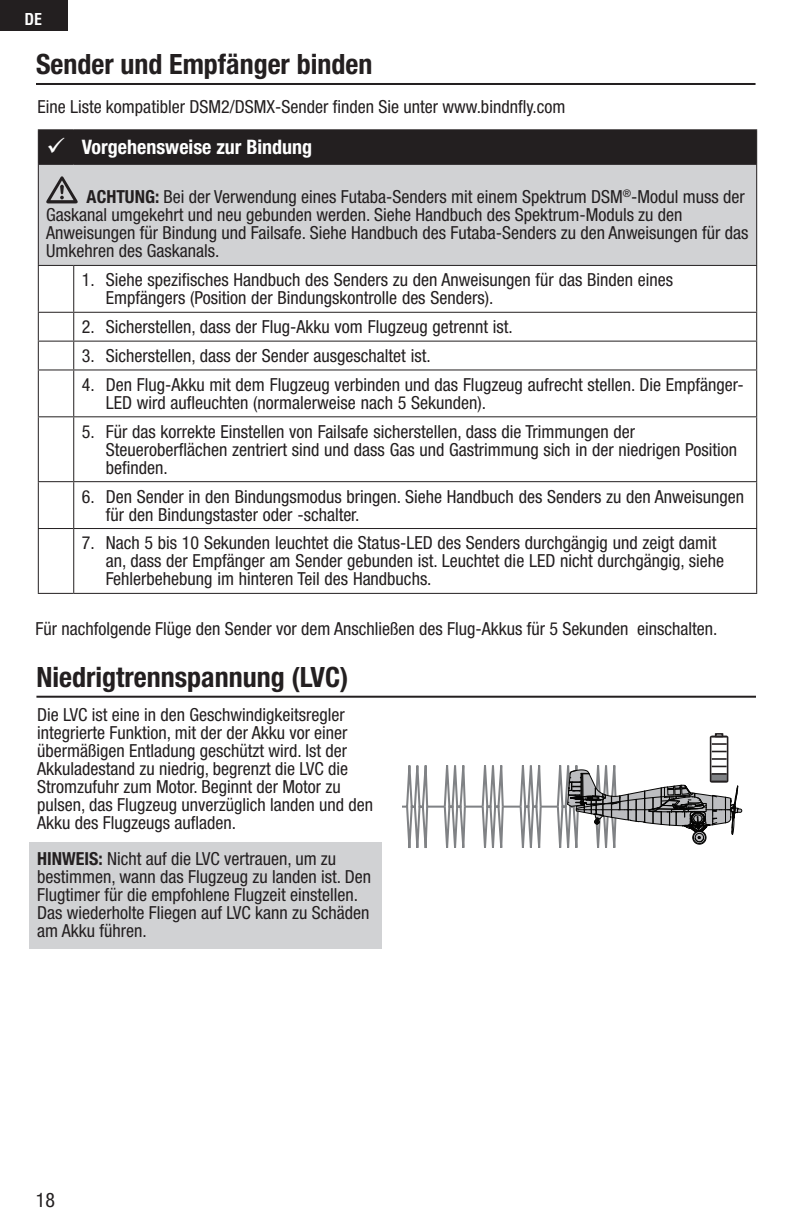
<style>
.page{position:relative;width:792px;height:1224px;background:#fff}
.page>*{position:absolute;margin:0;border:0;box-sizing:border-box;transform-origin:0 0}
.t1{font:700 condensed 28px "Helvetica Neue LT Std";color:#231f20}
.Body{font:700 condensed 20px "Helvetica Neue LT Std";color:#fff}
.t2{font:condensed 20px "Helvetica Neue LT Std";color:#231f20}
.Body-2{font:condensed 18px/18px "Helvetica Neue LT Std";color:#231f20}
.t3{font:700 condensed 16px "Helvetica LT Std";color:#fff}
.s1{font-weight:700}
</style>
<div class="page">
<div style="left:0;top:0;width:67px;height:31px;background:#231f20"></div>
<hr style="left:36px;top:83px;width:720px;height:2px;background:#231f20">
<div style="left:38px;top:164px;width:719px;height:101px;background:#d1d2d4"></div>
<svg style="left:39px;top:266px;width:717px;height:327px"></svg>
<hr style="left:38px;top:129px;width:36px;height:1px;background:#231f20">
<hr style="left:74px;top:129px;width:683px;height:1px;background:#231f20">
<hr style="left:38px;top:164px;width:36px;height:1px;background:#231f20">
<hr style="left:38px;top:165px;width:1px;height:100px;background:#231f20">
<hr style="left:74px;top:164px;width:683px;height:1px;background:#231f20">
<hr style="left:756px;top:165px;width:1px;height:100px;background:#231f20">
<hr style="left:38px;top:265px;width:36px;height:1px;background:#231f20">
<hr style="left:38px;top:266px;width:1px;height:46px;background:#231f20">
<hr style="left:74px;top:265px;width:683px;height:1px;background:#231f20">
<hr style="left:73px;top:266px;width:1px;height:46px;background:#231f20">
<hr style="left:756px;top:266px;width:1px;height:46px;background:#231f20">
<hr style="left:38px;top:312px;width:36px;height:1px;background:#231f20">
<hr style="left:74px;top:312px;width:683px;height:1px;background:#231f20">
<hr style="left:38px;top:341px;width:36px;height:1px;background:#231f20">
<svg style="left:38px;top:313px;width:1px;height:56px"></svg>
<hr style="left:74px;top:341px;width:683px;height:1px;background:#231f20">
<svg style="left:73px;top:313px;width:1px;height:56px"></svg>
<svg style="left:756px;top:313px;width:1px;height:56px"></svg>
<hr style="left:38px;top:369px;width:36px;height:1px;background:#231f20">
<hr style="left:38px;top:370px;width:1px;height:46px;background:#231f20">
<hr style="left:74px;top:369px;width:683px;height:1px;background:#231f20">
<hr style="left:73px;top:370px;width:1px;height:46px;background:#231f20">
<hr style="left:756px;top:370px;width:1px;height:46px;background:#231f20">
<hr style="left:38px;top:416px;width:36px;height:1px;background:#231f20">
<hr style="left:38px;top:417px;width:1px;height:64px;background:#231f20">
<hr style="left:74px;top:416px;width:683px;height:1px;background:#231f20">
<hr style="left:73px;top:417px;width:1px;height:64px;background:#231f20">
<hr style="left:756px;top:417px;width:1px;height:64px;background:#231f20">
<hr style="left:38px;top:481px;width:36px;height:1px;background:#231f20">
<hr style="left:38px;top:482px;width:1px;height:46px;background:#231f20">
<hr style="left:74px;top:481px;width:683px;height:1px;background:#231f20">
<hr style="left:73px;top:482px;width:1px;height:46px;background:#231f20">
<hr style="left:756px;top:482px;width:1px;height:46px;background:#231f20">
<hr style="left:38px;top:528px;width:36px;height:1px;background:#231f20">
<hr style="left:38px;top:529px;width:1px;height:64px;background:#231f20">
<hr style="left:74px;top:528px;width:683px;height:1px;background:#231f20">
<hr style="left:73px;top:529px;width:1px;height:64px;background:#231f20">
<hr style="left:756px;top:529px;width:1px;height:64px;background:#231f20">
<hr style="left:38px;top:593px;width:36px;height:1px;background:#231f20">
<hr style="left:74px;top:593px;width:683px;height:1px;background:#231f20">
<svg style="left:46px;top:176px;width:32px;height:27px"></svg>
<div style="left:29px;top:842px;width:353px;height:107px;background:#d1d2d4"></div>
<hr style="left:36px;top:696px;width:720px;height:2px;background:#231f20">
<svg style="left:402px;top:733px;width:341px;height:115px"></svg>
<div style="left:38px;top:130px;width:719px;height:34px;background:#231f20"></div>
<p class="t3" style="left:25px;top:10px;width:19px">DE</p>
<p class="t1" style="left:36px;top:47px;width:338px">Sender und Empfänger binden</p>
<p class="Body-2" style="left:37px;top:98px;width:530px">Eine Liste kompatibler DSM2/DSMX-Sender finden Sie unter www.bindnfly.com</p>
<p class="Body" style="left:82px;top:135px;width:232px">Vorgehensweise zur Bindung</p>
<p class="Body-2" style="left:46px;top:188px;width:704px;text-indent:40px"><span class="s1">ACHTUNG:</span> Bei der Verwendung eines Futaba-Senders mit einem Spektrum DSM<sup>®</sup>-Modul muss der Gaskanal umgekehrt und neu gebunden werden. Siehe Handbuch des Spektrum-Moduls zu den Anweisungen für Bindung und Failsafe. Siehe Handbuch des Futaba-Senders zu den Anweisungen für das Umkehren des Gaskanals.</p>
<p class="Body-2" style="left:106px;top:271px;width:569px;text-indent:-24px">1. Siehe spezifisches Handbuch des Senders zu den Anweisungen für das Binden eines<br>Empfängers (Position der Bindungskontrolle des Senders).</p>
<p class="Body-2" style="left:82px;top:318px;width:433px">2. Sicherstellen, dass der Flug-Akku vom Flugzeug getrennt ist.</p>
<p class="Body-2" style="left:82px;top:346px;width:350px">3. Sicherstellen, dass der Sender ausgeschaltet ist.</p>
<p class="Body-2" style="left:106px;top:375px;width:640px;text-indent:-24px">4. Den Flug-Akku mit dem Flugzeug verbinden und das Flugzeug aufrecht stellen. Die Empfänger-<br>LED wird aufleuchten (normalerweise nach 5 Sekunden).</p>
<p class="Body-2" style="left:106px;top:422px;width:633px;text-indent:-24px">5. Für das korrekte Einstellen von Failsafe sicherstellen, dass die Trimmungen der<br>Steueroberflächen zentriert sind und dass Gas und Gastrimmung sich in der niedrigen Position befinden.</p>
<p class="Body-2" style="left:106px;top:487px;width:640px;text-indent:-24px">6. Den Sender in den Bindungsmodus bringen. Siehe Handbuch des Senders zu den Anweisungen für den Bindungstaster oder -schalter.</p>
<p class="Body-2" style="left:106px;top:534px;width:620px;text-indent:-24px">7. Nach 5 bis 10 Sekunden leuchtet die Status-LED des Senders durchgängig und zeigt damit an, dass der Empfänger am Sender gebunden ist. Leuchtet die LED nicht durchgängig, siehe<br>Fehlerbehebung im hinteren Teil des Handbuchs.</p>
<p class="Body-2" style="left:35px;top:619px;width:684px">Für nachfolgende Flüge den Sender vor dem Anschließen des Flug-Akkus für 5 Sekunden einschalten.</p>
<p class="t1" style="left:36px;top:660px;width:314px">Niedrigtrennspannung (LVC)</p>
<p class="Body-2" style="left:37px;top:705px;width:337px">Die LVC ist eine in den Geschwindigkeitsregler integrierte Funktion, mit der der Akku vor einer übermäßigen Entladung geschützt wird. Ist der Akkuladestand zu niedrig, begrenzt die LVC die Stromzufuhr zum Motor. Beginnt der Motor zu pulsen, das Flugzeug unverzüglich landen und den Akku des Flugzeugs aufladen.</p>
<p class="Body-2" style="left:37px;top:849px;width:335px"><span class="s1">HINWEIS:</span> Nicht auf die LVC vertrauen, um zu bestimmen, wann das Flugzeug zu landen ist. Den Flugtimer für die empfohlene Flugzeit einstellen.<br>Das wiederholte Fliegen auf LVC kann zu Schäden am Akku führen.</p>
<p class="t2" style="left:36px;top:1188px;width:21px">18</p>
</div>
